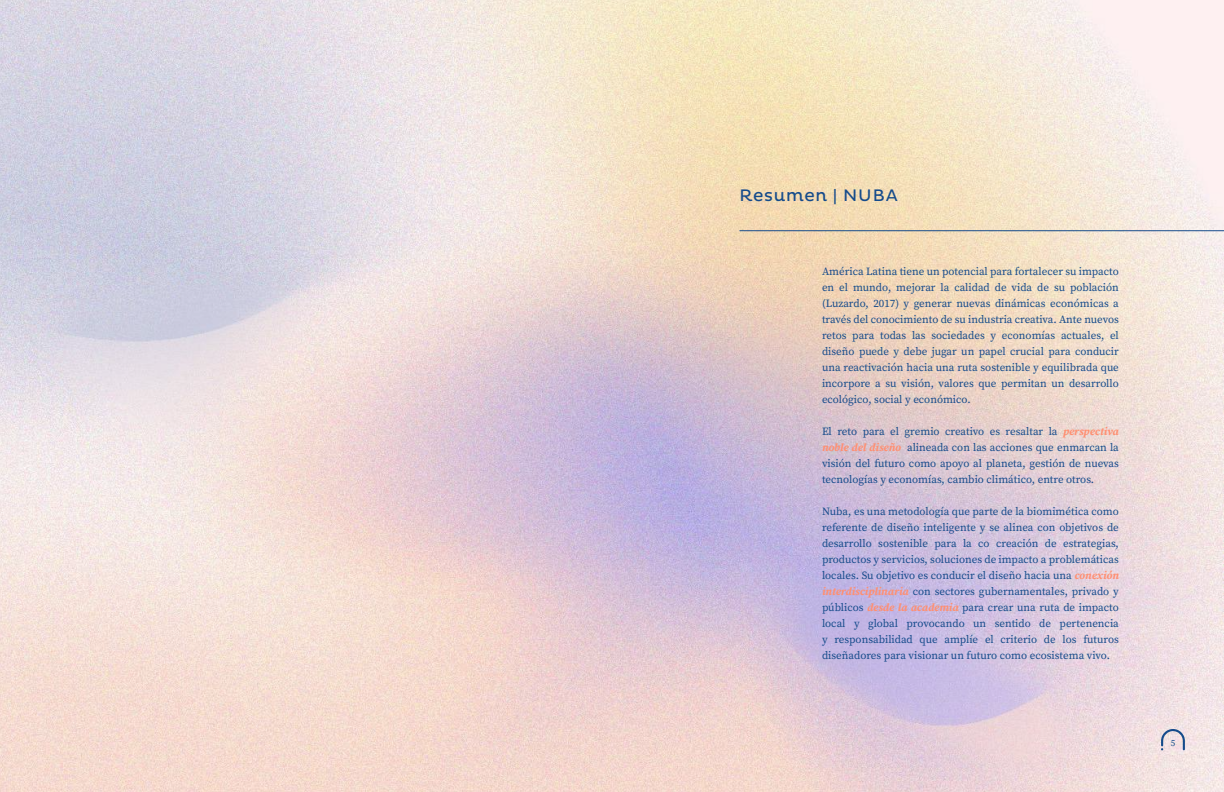
<style>
.page{position:relative;width:1224px;height:792px;background:#fff}
.page>*{position:absolute;margin:0;border:0;box-sizing:border-box;transform-origin:0 0}
.t1{font:17px "Pluto";letter-spacing:.04em;color:#154b8b}
.t2{font:11px/16px "Source Serif Pro";color:#154b8b;text-align:justify}
.t3{font:9px "Source Serif Pro";color:#154b8b}
.s1{font-weight:700;font-style:italic;color:#ff8f71}
</style>
<div class="page">
<img style="left:0;top:0;width:1224px;height:792px">
<svg style="left:1161px;top:729px;width:24px;height:21px"></svg>
<hr style="left:739px;top:230px;width:485px;height:1px;background:#154b8b">
<h1 class="t1" style="left:739px;top:185px;width:160px">Resumen | NUBA</h1>
<p class="t2" style="left:822px;top:264px;width:298px">América Latina tiene un potencial para fortalecer su impacto en el mundo, mejorar la calidad de vida de su población (Luzardo, 2017) y generar nuevas dinámicas económicas a través del conocimiento de su industria creativa. Ante nuevos retos para todas las sociedades y economías actuales, el diseño puede y debe jugar un papel crucial para conducir una reactivación hacia una ruta sostenible y equilibrada que incorpore a su visión, valores que permitan un desarrollo ecológico, social y económico.</p>
<p class="t2" style="left:822px;top:424px;width:298px">El reto para el gremio creativo es resaltar la <span class="s1">perspectiva noble del diseño</span> alineada con las acciones que enmarcan la visión del futuro como apoyo al planeta, gestión de nuevas tecnologías y economías, cambio climático, entre otros.</p>
<p class="t2" style="left:822px;top:504px;width:298px">Nuba, es una metodología que parte de la biomimética como referente de diseño inteligente y se alinea con objetivos de desarrollo sostenible para la co creación de estrategias, productos y servicios, soluciones de impacto a problemáticas locales. Su objetivo es conducir el diseño hacia una <span class="s1">conexión interdisciplinaria</span> con sectores gubernamentales, privado y públicos <span class="s1">desde la academia</span> para crear una ruta de impacto local y global provocando un sentido de pertenencia y responsabilidad que amplíe el criterio de los futuros diseñadores para visionar un futuro como ecosistema vivo.</p>
<p class="t3" style="left:1171px;top:737px;width:6px">5</p>
</div>
